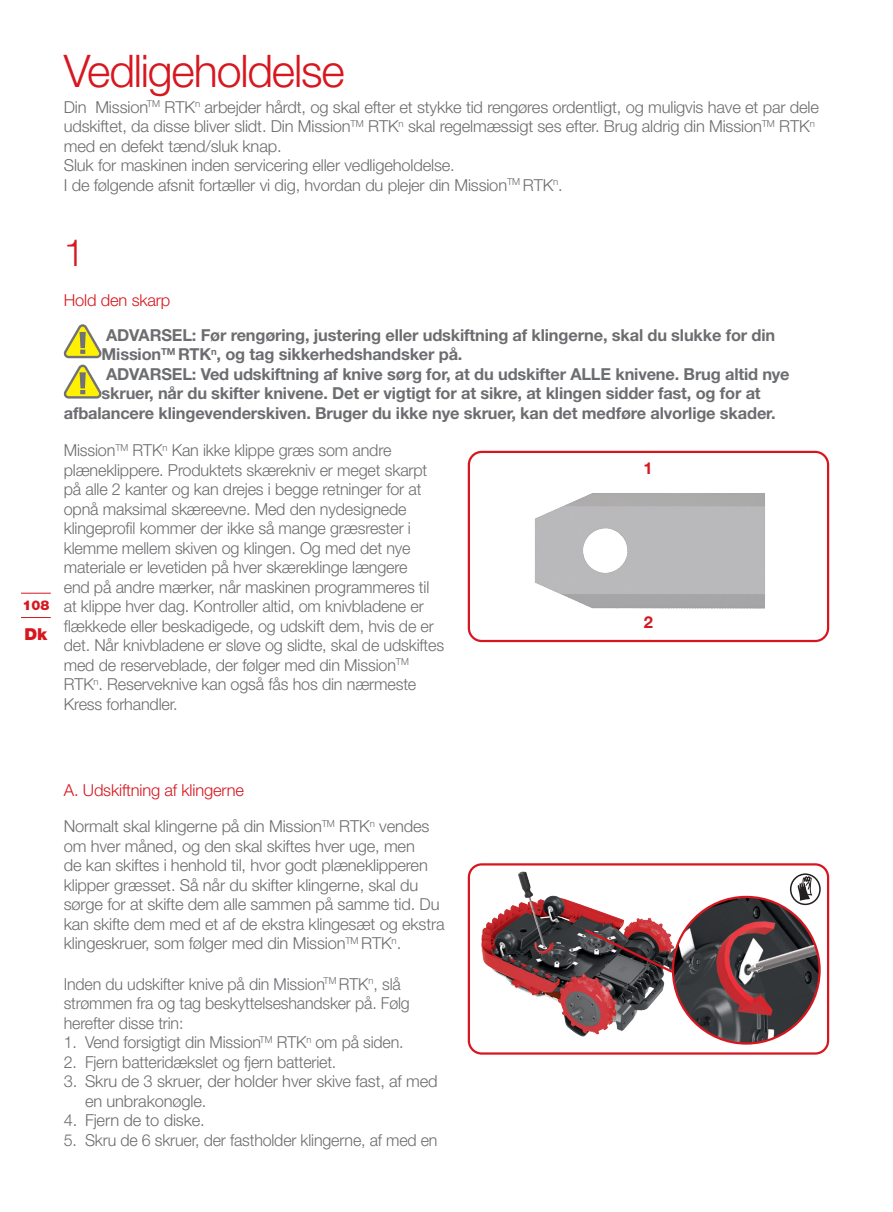
<style>
.page{position:relative;width:893px;height:1212px;background:#fff}
.page>*{position:absolute;margin:0;border:0;box-sizing:border-box;transform-origin:0 0}
.t1{font:300 45px "Helvetica Neue LT Std";letter-spacing:-.03em;color:#d7171f}
.t2{font:300 37.5px "Helvetica Neue LT Std";color:#d7171f}
.t3{font:300 16.5px/19.5px "Helvetica Neue LT Std";letter-spacing:-.01em;color:#6c6d70}
.t4{font:700 16.5px/19.5px "Helvetica Neue LT Std";letter-spacing:-.01em;color:#6c6d70}
.t5{font:300 16.5px "Helvetica Neue LT Std";letter-spacing:-.01em;color:#d7171f}
.t6{font:900 16.5px "Helvetica Neue LT Std";color:#d7171f}
.t7{font:700 16.5px "Helvetica Neue LT Std";color:#d7171f}
.t8{font:900 13.5px "Helvetica Neue LT Std";color:#d7171f}
</style>
<div class="page">
<hr style="left:21px;top:617px;width:30px;height:1px;background:#d7171f">
<hr style="left:21px;top:593px;width:30px;height:1px;background:#d7171f">
<svg style="left:63px;top:324px;width:39px;height:34px"></svg>
<svg style="left:63px;top:364px;width:39px;height:35px"></svg>
<img style="left:535px;top:493px;width:230px;height:116px">
<div style="left:468px;top:451px;width:361px;height:191px;border:2px solid #d7171f;border-radius:13px"></div>
<img style="left:471px;top:871px;width:225px;height:178px">
<div style="left:468px;top:863px;width:361px;height:191px;border:2px solid #d7171f;border-radius:13px"></div>
<img style="left:673px;top:897px;width:147px;height:146px;border-radius:73px">
<svg style="left:583px;top:927px;width:91px;height:47px;background:#65474a"></svg>
<svg style="left:790px;top:873px;width:31px;height:32px"></svg>
<svg style="left:798px;top:876px;width:15px;height:25px"></svg>
<p class="t1" style="left:64px;top:44px;width:282px">Vedligeholdelse</p>
<p class="t3" style="left:64px;top:97px;width:757px">Din Mission<sup>TM</sup> RTK<sup>n</sup> arbejder hårdt, og skal efter et stykke tid rengøres ordentligt, og muligvis have et par dele udskiftet, da disse bliver slidt. Din Mission<sup>TM</sup> RTK<sup>n</sup> skal regelmæssigt ses efter. Brug aldrig din Mission<sup>TM</sup> RTK<sup>n </sup>med en defekt tænd/sluk knap.</p>
<p class="t3" style="left:64px;top:155px;width:392px">Sluk for maskinen inden servicering eller vedligeholdelse.</p>
<p class="t3" style="left:64px;top:175px;width:501px">I de følgende afsnit fortæller vi dig, hvordan du plejer din Mission<sup>TM</sup> RTK<sup>n</sup>.</p>
<p class="t8" style="left:22px;top:597px;width:29px">108</p>
<p class="t6" style="left:24px;top:624px;width:24px">Dk</p>
<p class="t2" style="left:64px;top:230px;width:22px">1</p>
<p class="t5" style="left:64px;top:290px;width:108px">Hold den skarp</p>
<p class="t4" style="left:102px;top:325px;width:675px">ADVARSEL: Før rengøring, justering eller udskiftning af klingerne, skal du slukke for din<br>Mission<sup>TM</sup> RTK<sup>n</sup>, og tag sikkerhedshandsker på.</p>
<p class="t4" style="left:106px;top:364px;width:685px">ADVARSEL: Ved udskiftning af knive sørg for, at du udskifter ALLE knivene. Brug altid nye</p>
<p class="t4" style="left:102px;top:383px;width:661px">skruer, når du skifter knivene. Det er vigtigt for at sikre, at klingen sidder fast, og for at</p>
<p class="t4" style="left:64px;top:403px;width:713px">afbalancere klingevenderskiven. Bruger du ikke nye skruer, kan det medføre alvorlige skader.</p>
<p class="t3" style="left:64px;top:440px;width:382px">Mission<sup>TM</sup> RTK<sup>n</sup> Kan ikke klippe græs som andre plæneklippere. Produktets skærekniv er meget skarpt på alle 2 kanter og kan drejes i begge retninger for at opnå maksimal skæreevne. Med den nydesignede klingeprofil kommer der ikke så mange græsrester i klemme mellem skiven og klingen. Og med det nye materiale er levetiden på hver skæreklinge længere<br>end på andre mærker, når maskinen programmeres til at klippe hver dag. Kontroller altid, om knivbladene er flækkede eller beskadigede, og udskift dem, hvis de er det. Når knivbladene er sløve og slidte, skal de udskiftes med de reserveblade, der følger med din Mission<sup>TM </sup>RTK<sup>n</sup>. Reserveknive kan også fås hos din nærmeste Kress forhandler.</p>
<p class="t7" style="left:643px;top:458px;width:11px">1</p>
<p class="t7" style="left:644px;top:612px;width:11px">2</p>
<p class="t5" style="left:64px;top:780px;width:182px">A. Udskiftning af klingerne</p>
<p class="t3" style="left:64px;top:816px;width:382px">Normalt skal klingerne på din Mission<sup>TM</sup> RTK<sup>n</sup> vendes om hver måned, og den skal skiftes hver uge, men<br>de kan skiftes i henhold til, hvor godt plæneklipperen klipper græsset. Så når du skifter klingerne, skal du sørge for at skifte dem alle sammen på samme tid. Du kan skifte dem med et af de ekstra klingesæt og ekstra klingeskruer, som følger med din Mission<sup>TM</sup> RTK<sup>n</sup>.</p>
<p class="t3" style="left:64px;top:974px;width:347px">Inden du udskifter knive på din Mission<sup>TM</sup> RTK<sup>n</sup>, slå strømmen fra og tag beskyttelseshandsker på. Følg herefter disse trin:</p>
<p class="t3" style="left:64px;top:1032px;width:341px">1. Vend forsigtigt din Mission<sup>TM</sup> RTK<sup>n</sup> om på siden.</p>
<p class="t3" style="left:64px;top:1052px;width:274px">2. Fjern batteridækslet og fjern batteriet.</p>
<p class="t3" style="left:85px;top:1071px;width:354px;text-indent:-21px">3. Skru de 3 skruer, der holder hver skive fast, af med en unbrakonøgle.</p>
<p class="t3" style="left:64px;top:1110px;width:142px">4. Fjern de to diske.</p>
<p class="t3" style="left:64px;top:1130px;width:375px">5. Skru de 6 skruer, der fastholder klingerne, af med en</p>
</div>
